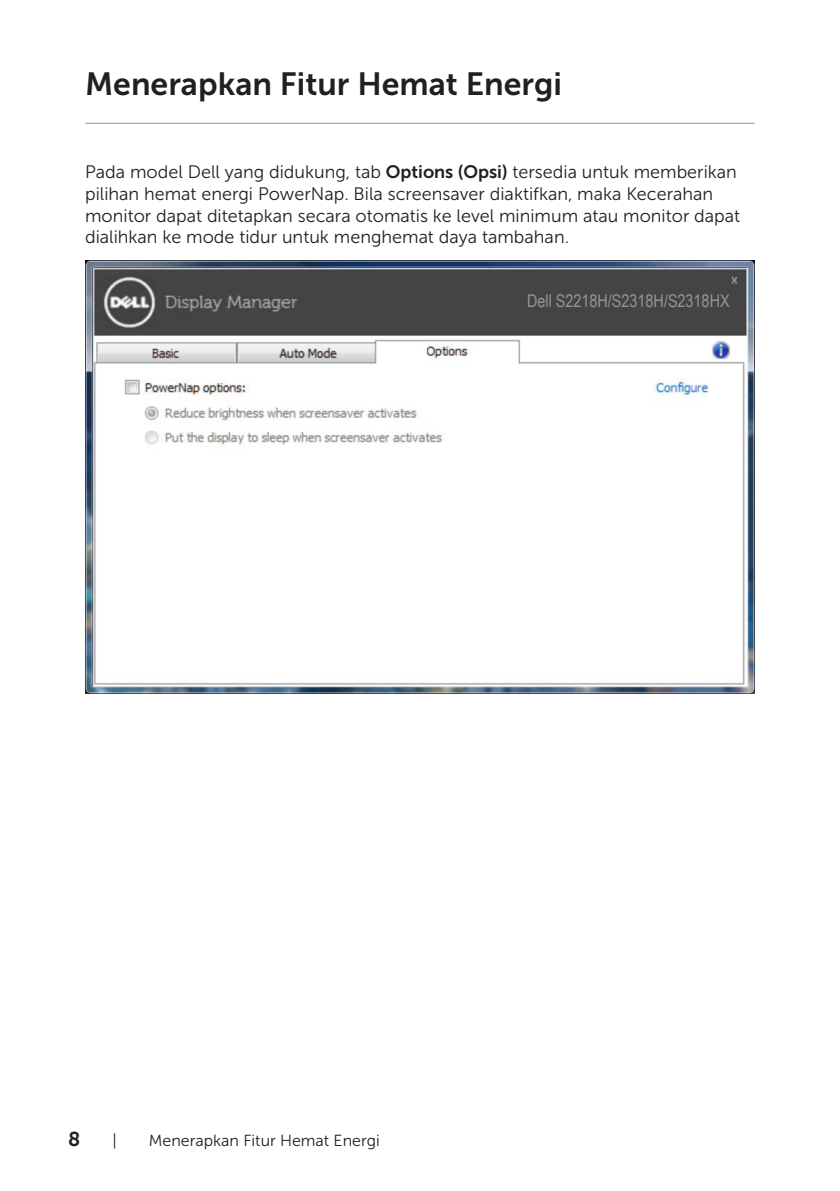
<style>
.page{position:relative;width:840px;height:1191px;background:#fff}
.page>*{position:absolute;margin:0;border:0;box-sizing:border-box;transform-origin:0 0}
.Contents{font:32px "Museo Sans For Dell 700";color:#231f20}
.t1{font:20px "Museo Sans For Dell 700";color:#231f20}
.text{font:18px/21.6px "Museo Sans For Dell 300";color:#231f20}
.t2{font:17.6px "Arial Narrow";color:#959595}
.t3{font:16px "Museo Sans For Dell 300";color:#231f20}
.s1{font-family:"Museo Sans For Dell 700"}
</style>
<div class="page">
<hr style="left:85px;top:123px;width:669px;height:1px;background:#939598">
<img style="left:85px;top:261px;width:669px;height:433px">
<p class="Contents" style="left:85px;top:66px;width:478px">Menerapkan Fitur Hemat Energi</p>
<p class="text" style="left:85px;top:162px;width:656px">Pada model Dell yang didukung, tab <span class="s1">Options (Opsi)</span> tersedia untuk memberikan pilihan hemat energi PowerNap. Bila screensaver diaktifkan, maka Kecerahan monitor dapat ditetapkan secara otomatis ke level minimum atau monitor dapat dialihkan ke mode tidur untuk menghemat daya tambahan.</p>
<p class="t2" style="left:527px;top:288px;width:204px">Dell S2218H/S2318H/S2318HX</p>
<p class="t1" style="left:68px;top:1127px;width:14px">8</p>
<p class="t3" style="left:112px;top:1131px;width:6px">|</p>
<p class="t3" style="left:149px;top:1131px;width:232px">Menerapkan Fitur Hemat Energi</p>
</div>
